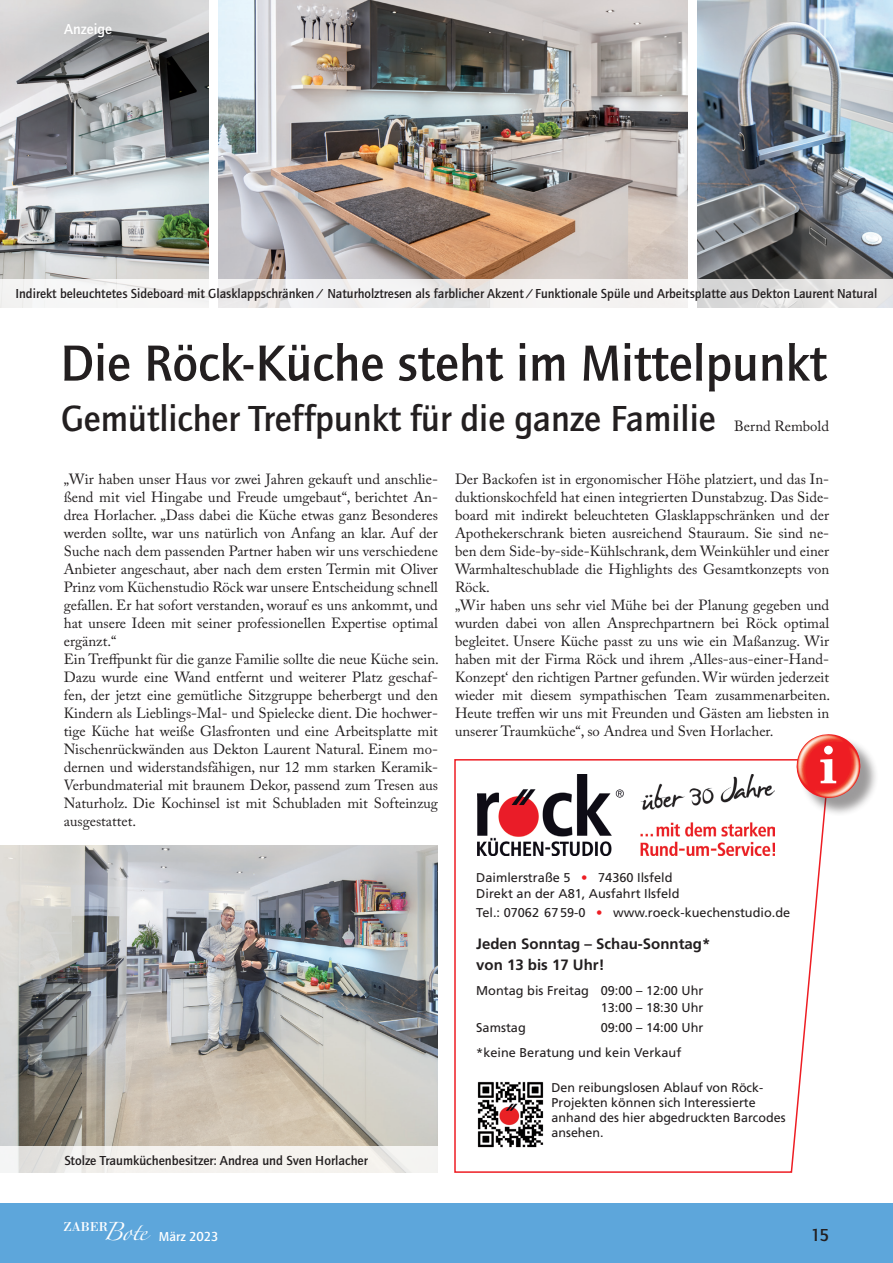
<style>
.page{position:relative;width:893px;height:1263px;background:#fff}
.page>*{position:absolute;margin:0;border:0;box-sizing:border-box;transform-origin:0 0}
.t1{font:500 52.5px "Quay Sans";color:#231f20}
.Abstand_Inhalt{font:700 51px "New Century Schlbk";color:#fff}
.t2{font:500 37.5px "Quay Sans";color:#231f20}
.t3{font:500 18px "Quay Sans";color:#231f20}
.t4{font:16.35px "Zapfino Extra LTX One";color:#fff}
.t5{font:700 15px "Frutiger";color:#231f20}
.t6{font:500 15px "Quay Sans";color:#fff}
.Caslon_9_8_12{font:14.7px/18px "Adobe Caslon Pro";color:#231f20;text-align:justify}
.t7{font:500 13.5px "Quay Sans";color:#231f20}
.t8{font:500 13.5px "Quay Sans";color:#fff}
.t9{font:13.35px "Bodoni";color:#fff}
.t10{font:12.75px/15px "Frutiger";color:#231f20}
.s1{color:#ee1d23}
</style>
<div class="page">
<div style="left:0;top:1203px;width:893px;height:60px;background:#5da6db"></div>
<img style="left:0;top:845px;width:438px;height:301px">
<img style="left:0;top:0;width:893px;height:279px">
<svg style="left:454px;top:759px;width:371px;height:414px"></svg>
<div style="left:799px;top:737px;width:80px;height:79px;background:#231f20;opacity:.45"></div>
<img style="left:796px;top:734px;width:64px;height:64px">
<img style="left:477px;top:774px;width:297px;height:81px">
<div style="left:209px;top:0;width:9px;height:315px;background:#fff"></div>
<div style="left:688px;top:0;width:8px;height:315px;background:#fff"></div>
<svg style="left:0;top:1146px;width:438px;height:27px;fill:#f4f2ef"></svg>
<svg style="left:0;top:279px;width:893px;height:29px;fill:#f3f2f1"></svg>
<img style="left:472px;top:1076px;width:77px;height:78px">
<p class="t6" style="left:64px;top:20px;width:49px">Anzeige</p>
<p class="t7" style="left:15px;top:286px;width:863px">Indirekt beleuchtetes Sideboard mit Glasklappschränken/ Naturholztresen als farblicher Akzent/Funktionale Spüle und Arbeitsplatte aus Dekton Laurent Natural</p>
<p class="t1" style="left:60px;top:334px;width:768px">Die Röck-Küche steht im Mittelpunkt</p>
<p class="t2" style="left:61px;top:397px;width:656px">Gemütlicher Treffpunkt für die ganze Familie</p>
<p class="Caslon_9_8_12" style="left:64px;top:470px;width:376px">„Wir haben unser Haus vor zwei Jahren gekauft und anschlie&shy;ßend mit viel Hingabe und Freude umgebaut“, berichtet An&shy;drea Horlacher. „Dass dabei die Küche etwas ganz Besonderes werden sollte, war uns natürlich von Anfang an klar. Auf der Suche nach dem passenden Partner haben wir uns verschiedene Anbieter angeschaut, aber nach dem ersten Termin mit Oliver Prinz vom Küchenstudio Röck war unsere Entscheidung schnell gefallen. Er hat sofort verstanden, worauf es uns ankommt, und hat unsere Ideen mit seiner professionellen Expertise optimal ergänzt.“</p>
<p class="Caslon_9_8_12" style="left:64px;top:650px;width:377px;text-align:left">Ein Treffpunkt für die ganze Familie sollte die neue Küche sein.<br>Dazu wurde eine Wand entfernt und weiterer Platz geschaf&shy;fen, der jetzt eine gemütliche Sitzgruppe beherbergt und den Kindern als Lieblings-Mal- und Spielecke dient. Die hochwer&shy;tige Küche hat weiße Glasfronten und eine Arbeitsplatte mit Nischenrückwänden aus Dekton Laurent Natural. Einem mo&shy;dernen und widerstandsfähigen, nur 12 mm starken Keramik-Verbundmaterial mit braunem Dekor, passend zum Tresen aus Naturholz. Die Kochinsel ist mit Schubladen mit Softeinzug ausgestattet.</p>
<p class="Caslon_9_8_12" style="left:734px;top:417px;width:96px">Bernd Rembold</p>
<p class="Caslon_9_8_12" style="left:455px;top:470px;width:376px">Der Backofen ist in ergonomischer Höhe platziert, und das In&shy;duktionskochfeld hat einen integrierten Dunstabzug. Das Side&shy;board mit indirekt beleuchteten Glasklappschränken und der Apothekerschrank bieten ausreichend Stauraum. Sie sind ne&shy;ben dem Side-by-side-Kühlschrank, dem Weinkühler und einer Warmhalteschublade die Highlights des Gesamtkonzepts von Röck.</p>
<p class="Caslon_9_8_12" style="left:455px;top:596px;width:377px;text-align:left">„Wir haben uns sehr viel Mühe bei der Planung gegeben und wurden dabei von allen Ansprechpartnern bei Röck optimal begleitet. Unsere Küche passt zu uns wie ein Maßanzug. Wir haben mit der Firma Röck und ihrem ,Alles-aus-einer-Hand-Konzept‘ den richtigen Partner gefunden. Wir würden jederzeit wieder mit diesem sympathischen Team zusammenarbeiten.<br>Heute treffen wir uns mit Freunden und Gästen am liebsten in unserer Traumküche“, so Andrea und Sven Horlacher.</p>
<p class="Abstand_Inhalt" style="left:819px;top:733px;width:20px">i</p>
<p class="t10" style="left:476px;top:870px;width:198px">Daimlerstraße 5 <span class="s1">•</span> 74360 Ilsfeld</p>
<p class="t10" style="left:476px;top:886px;width:205px">Direkt an der A81, Ausfahrt Ilsfeld</p>
<p class="t10" style="left:476px;top:905px;width:316px">Tel.: 07062 6759-0 <span class="s1">•</span> www.roeck-kuechenstudio.de</p>
<p class="t5" style="left:476px;top:935px;width:236px">Jeden Sonntag – Schau-Sonntag*</p>
<p class="t5" style="left:476px;top:956px;width:130px">von 13 bis 17 Uhr!</p>
<p class="t10" style="left:476px;top:983px;width:229px">Montag bis Freitag 09:00 – 12:00 Uhr</p>
<p class="t10" style="left:601px;top:999px;width:104px">13:00 – 18:30 Uhr</p>
<p class="t10" style="left:476px;top:1020px;width:51px">Samstag</p>
<p class="t10" style="left:601px;top:1020px;width:104px">09:00 – 14:00 Uhr</p>
<p class="t10" style="left:476px;top:1045px;width:207px">*keine Beratung und kein Verkauf</p>
<p class="t7" style="left:64px;top:1153px;width:305px">Stolze Traumküchenbesitzer: Andrea und Sven Horlacher</p>
<p class="t4" style="left:103px;top:1225px;width:46px">Bote</p>
<p class="t8" style="left:159px;top:1229px;width:61px">März 2023</p>
<p class="t9" style="left:64px;top:1219px;width:46px">ZABER</p>
<p class="t10" style="left:552px;top:1080px;width:235px">Den reibungslosen Ablauf von Röck-<br>Projekten können sich Interessierte anhand des hier abgedruckten Barcodes ansehen.</p>
<p class="t3" style="left:811px;top:1225px;width:20px">15</p>
</div>
